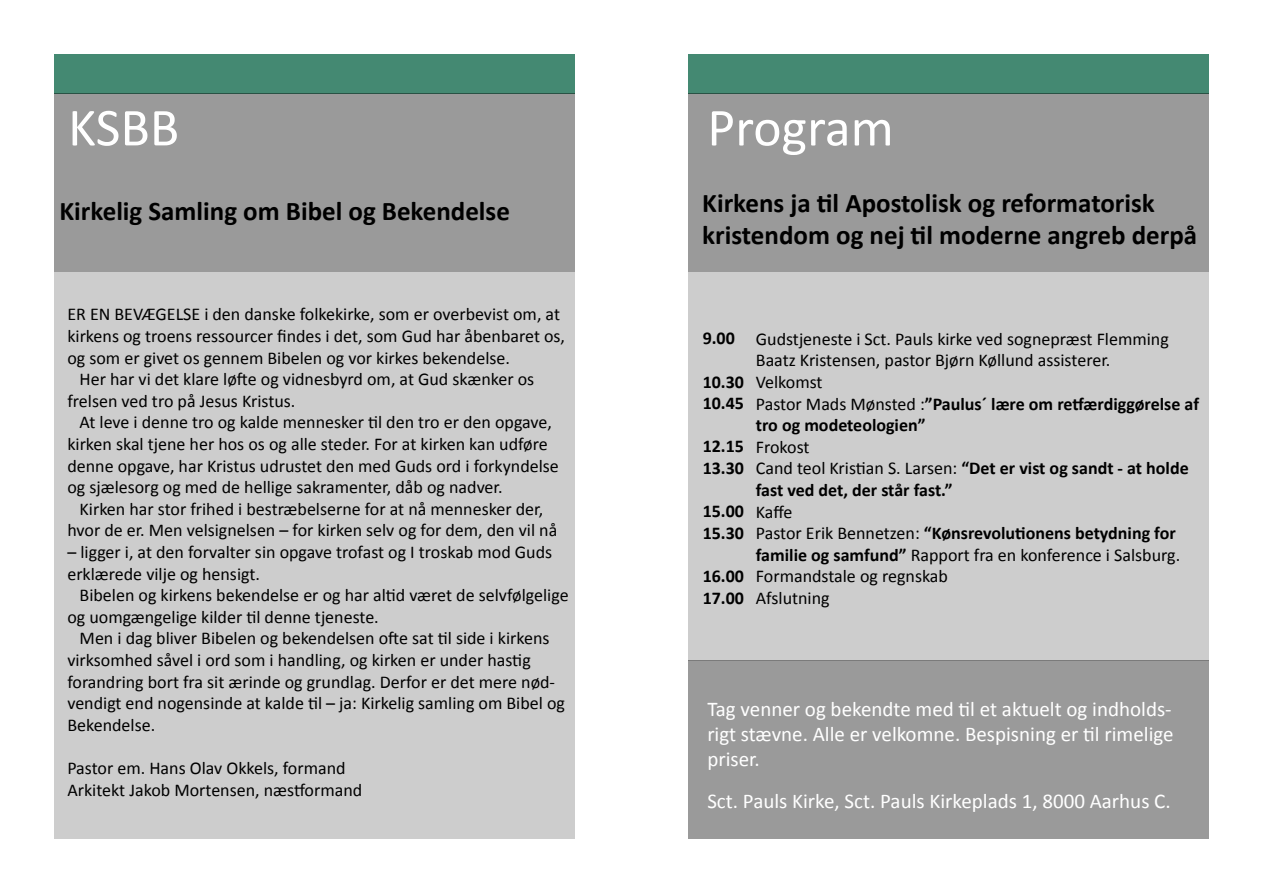
<style>
.page{position:relative;width:1263px;height:893px;background:#fff}
.page>*{position:absolute;margin:0;border:0;box-sizing:border-box;transform-origin:0 0}
.t1{font:54px "Calibri";color:#fff}
.t2{font:700 27px/32.4px "Calibri";color:#000}
.t3{font:21px/25.2px "Calibri";color:#fff;text-align:justify}
.t4{font:18px/21.6px "Calibri";color:#000}
.t5{font:700 18px/21.6px "Calibri";color:#000}
.s1{font-weight:700}
.s2{font-weight:400}
</style>
<div class="page">
<div style="left:689px;top:272px;width:520px;height:388px;background:#cdcdcd"></div>
<div style="left:54px;top:272px;width:520px;height:566px;background:#cdcdcd"></div>
<div style="left:689px;top:54px;width:520px;height:40px;background:#448972"></div>
<div style="left:54px;top:54px;width:520px;height:40px;background:#448972"></div>
<div style="left:689px;top:94px;width:520px;height:178px;background:#9a9a9a"></div>
<div style="left:689px;top:660px;width:520px;height:179px;background:#9a9a9a"></div>
<div style="left:54px;top:94px;width:520px;height:178px;background:#9a9a9a"></div>
<h1 class="t1" style="left:68px;top:93px;width:113px">KSBB</h1>
<h2 class="t2" style="left:60px;top:195px;width:452px">Kirkelig Samling om Bibel og Bekendelse</h2>
<p class="t4" style="left:67px;top:304px;width:494px">ER EN BEVÆGELSE i den danske folkekirke, som er overbevist om, at</p>
<p class="t4" style="left:67px;top:325px;width:499px">kirkens og troens ressourcer findes i det, som Gud har åbenbaret os,</p>
<p class="t4" style="left:67px;top:347px;width:444px">og som er givet os gennem Bibelen og vor kirkes bekendelse.</p>
<p class="t4" style="left:80px;top:368px;width:456px">Her har vi det klare løfte og vidnesbyrd om, at Gud skænker os</p>
<p class="t4" style="left:67px;top:390px;width:229px">frelsen ved tro på Jesus Kristus.</p>
<p class="t4" style="left:80px;top:412px;width:474px">At leve i denne tro og kalde mennesker til den tro er den opgave,</p>
<p class="t4" style="left:67px;top:433px;width:482px">kirken skal tjene her hos os og alle steder. For at kirken kan udføre</p>
<p class="t4" style="left:67px;top:455px;width:493px">denne opgave, har Kristus udrustet den med Guds ord i forkyndelse</p>
<p class="t4" style="left:67px;top:476px;width:437px">og sjælesorg og med de hellige sakramenter, dåb og nadver.</p>
<p class="t4" style="left:80px;top:498px;width:465px">Kirken har stor frihed i bestræbelserne for at nå mennesker der,</p>
<p class="t4" style="left:67px;top:520px;width:491px">hvor de er. Men velsignelsen – for kirken selv og for dem, den vil nå</p>
<p class="t4" style="left:67px;top:541px;width:486px">– ligger i, at den forvalter sin opgave trofast og I troskab mod Guds erklærede vilje og hensigt.</p>
<p class="t4" style="left:67px;top:584px;width:503px;text-indent:12px">Bibelen og kirkens bekendelse er og har altid været de selvfølgelige og uomgængelige kilder til denne tjeneste.</p>
<p class="t4" style="left:67px;top:628px;width:499px;text-indent:12px">Men i dag bliver Bibelen og bekendelsen ofte sat til side i kirkens virksomhed såvel i ord som i handling, og kirken er under hastig forandring bort fra sit ærinde og grundlag. Derfor er det mere nød&shy;vendigt end nogensinde at kalde til – ja: Kirkelig samling om Bibel og Bekendelse.</p>
<p class="t4" style="left:67px;top:757px;width:296px">Pastor em. Hans Olav Okkels, formand<br>Arkitekt Jakob Mortensen, næstformand</p>
<h1 class="t1" style="left:707px;top:93px;width:188px">Program</h1>
<h2 class="t2" style="left:702px;top:186px;width:496px">Kirkens ja til Apostolisk og reformatorisk kristendom og nej til moderne angreb derpå</h2>
<p class="t5" style="left:703px;top:328px;width:34px">9.00</p>
<p class="t5" style="left:703px;top:371px;width:43px">10.30<br>10.45</p>
<p class="t5" style="left:703px;top:436px;width:43px">12.15<br>13.30</p>
<p class="t5" style="left:703px;top:500px;width:43px">15.00<br>15.30</p>
<p class="t5" style="left:703px;top:565px;width:43px">16.00<br>17.00</p>
<p class="t4" style="left:756px;top:328px;width:445px">Gudstjeneste i Sct. Pauls kirke ved sognepræst Flemming Baatz Kristensen, pastor Bjørn Køllund assisterer.<br>Velkomst<br>Pastor Mads Mønsted :<span class="s1">”Paulus´ lære om retfærdiggørelse af tro og modeteologien”</span></p>
<p class="t5" style="left:756px;top:436px;width:434px"><span class="s2">Frokost<br>Cand teol Kristian S. Larsen:</span> “Det er vist og sandt - at holde fast ved det, der står fast.”</p>
<p class="t4" style="left:756px;top:501px;width:426px">Kaffe<br>Pastor Erik Bennetzen: <span class="s1">“Kønsrevolutionens betydning for familie og samfund”</span> Rapport fra en konference i Salsburg.<br>Formandstale og regnskab<br>Afslutning</p>
<p class="t3" style="left:707px;top:696px;width:468px">Tag venner og bekendte med til et aktuelt og indholds&shy;rigt stævne. Alle er velkomne. Bespisning er til rimelige priser.</p>
<p class="t3" style="left:707px;top:789px;width:465px">Sct. Pauls Kirke, Sct. Pauls Kirkeplads 1, 8000 Aarhus C.</p>
</div>
